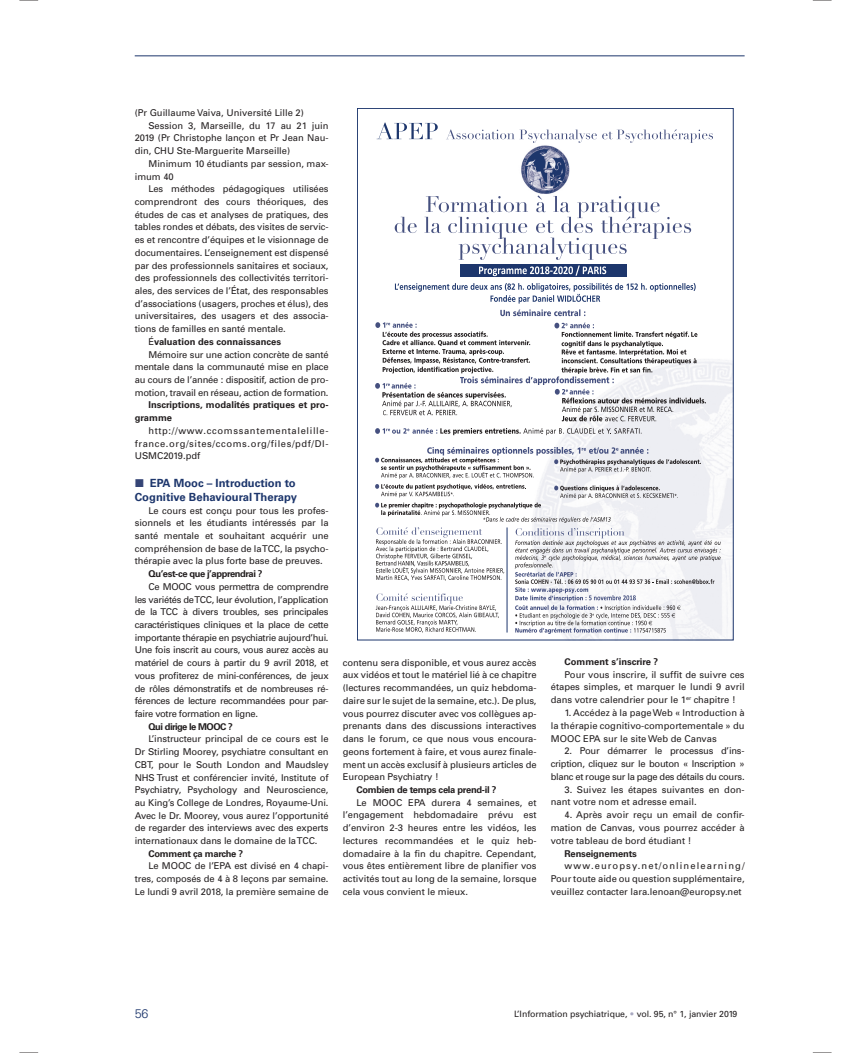
<style>
.page{position:relative;width:851px;height:1053px;background:#fff}
.page>*{position:absolute;margin:0;border:0;box-sizing:border-box;transform-origin:0 0}
.t1{font:300 12.5px "Univers";color:#1d366c}
.t2{font:700 11.25px/13.8px "Univers LT Std";color:#1d366c}
.t3{font:9.38px/12.8px "Univers";letter-spacing:-.01em;color:#231f20;text-align:justify}
.t4{font:700 9.38px/12.8px "Univers LT Std";color:#231f20}
.t5{font:700 9.38px "Univers LT Std";letter-spacing:-.02em;color:#231f20}
.t6{font:700 9.38px "Univers LT Std";letter-spacing:-.04em;color:#231f20}
.t7{font:700 9.38px "Univers LT Std";letter-spacing:-.05em;color:#231f20}
.t8{font:8.75px "Univers";letter-spacing:-.005em;color:#231f20}
.s1{font-family:"Univers";font-weight:400}
.s2{font-family:"Mathematical Pi Six";font-weight:400;color:#354576}
.s3{color:#a9a9c1}
</style>
<div class="page">
<hr style="left:135px;top:55px;width:609px;height:1px;background:#1d366c">
<img style="left:376px;top:125px;width:355px;height:513px">
<img style="left:478px;top:125px;width:232px;height:128px">
<svg style="left:395px;top:283px;width:300px;height:20px"></svg>
<svg style="left:376px;top:122px;width:61px;height:17px"></svg>
<svg style="left:446px;top:129px;width:266px;height:14px"></svg>
<svg style="left:394px;top:217px;width:22px;height:16px"></svg>
<svg style="left:424px;top:195px;width:267px;height:81px"></svg>
<svg style="left:500px;top:309px;width:85px;height:7px"></svg>
<svg style="left:375px;top:428px;width:266px;height:7px"></svg>
<svg style="left:375px;top:322px;width:330px;height:99px"></svg>
<svg style="left:375px;top:447px;width:325px;height:31px"></svg>
<svg style="left:375px;top:484px;width:345px;height:150px"></svg>
<hr style="left:506px;top:527px;width:1px;height:105px;background:#1d366c">
<svg style="left:19px;top:0;width:19px;height:1px"></svg>
<svg style="left:812px;top:0;width:19px;height:1px"></svg>
<svg style="left:19px;top:1052px;width:19px;height:1px"></svg>
<svg style="left:812px;top:1052px;width:19px;height:1px"></svg>
<p class="t3" style="left:135px;top:107px;width:171px">(Pr Guillaume Vaiva, Université Lille 2)</p>
<p class="t3" style="left:148px;top:120px;width:181px">Session 3, Marseille, du 17 au 21 juin</p>
<p class="t3" style="left:135px;top:133px;width:195px">2019 (Pr Christophe lançon et Pr Jean Nau-</p>
<p class="t3" style="left:135px;top:145px;width:157px">din, CHU Ste-Marguerite Marseille)</p>
<p class="t3" style="left:148px;top:158px;width:181px">Minimum 10 étudiants par session, max-</p>
<p class="t3" style="left:135px;top:171px;width:41px">imum 40</p>
<p class="t3" style="left:148px;top:183px;width:181px">Les méthodes pédagogiques utilisées</p>
<p class="t3" style="left:135px;top:196px;width:195px">comprendront des cours théoriques, des</p>
<p class="t3" style="left:135px;top:209px;width:195px">études de cas et analyses de pratiques, des</p>
<p class="t3" style="left:135px;top:221px;width:195px">tables rondes et débats, des visites de servic-</p>
<p class="t3" style="left:135px;top:234px;width:195px">es et rencontre d’équipes et le visionnage de</p>
<p class="t3" style="left:135px;top:247px;width:195px">documentaires. L’enseignement est dispensé</p>
<p class="t3" style="left:135px;top:260px;width:195px">par des professionnels sanitaires et sociaux,</p>
<p class="t3" style="left:135px;top:272px;width:195px">des professionnels des collectivités territori-</p>
<p class="t3" style="left:135px;top:285px;width:195px">ales, des services de l’État, des responsables</p>
<p class="t3" style="left:135px;top:298px;width:195px">d’associations (usagers, proches et élus), des</p>
<p class="t3" style="left:135px;top:310px;width:195px">universitaires, des usagers et des associa-</p>
<p class="t3" style="left:135px;top:323px;width:153px">tions de familles en santé mentale.</p>
<p class="t4" style="left:148px;top:336px;width:134px"><span class="s1">É</span>valuation des connaissances</p>
<p class="t3" style="left:135px;top:348px;width:195px;text-indent:14px">Mémoire sur une action concrète de santé mentale dans la communauté mise en place au cours de l’année : dispositif, action de pro&shy;motion, travail en réseau, action de formation.</p>
<p class="t4" style="left:135px;top:399px;width:195px;text-indent:14px">Inscriptions, modalités pratiques et pro&shy;gramme</p>
<p class="t3" style="left:135px;top:425px;width:195px;text-indent:14px">http://www.ccomssantementalelille&shy;france.org/sites/ccoms.org/files/pdf/DI-USMC2019.pdf</p>
<p class="t2" style="left:135px;top:477px;width:164px"><span class="s2">-</span> EPA Mooc – Introduction to<br>Cognitive Behavioural Therapy</p>
<p class="t3" style="left:135px;top:504px;width:195px;text-indent:14px">Le cours est conçu pour tous les profes&shy;sionnels et les étudiants intéressés par la santé mentale et souhaitant acquérir une compréhension de base de la TCC, la psycho&shy;thérapie avec la plus forte base de preuves.</p>
<p class="t6" style="left:148px;top:570px;width:115px">Qu’est-ce que j’apprendrai ?</p>
<p class="t3" style="left:135px;top:581px;width:195px;text-indent:14px">Ce MOOC vous permettra de comprendre les variétés de TCC, leur évolution, l’application de la TCC à divers troubles, ses principales caractéristiques cliniques et la place de cette importante thérapie en psychiatrie aujourd’hui.<br>Une fois inscrit au cours, vous aurez accès au matériel de cours à partir du 9 avril 2018, et vous profiterez de mini-conférences, de jeux de rôles démonstratifs et de nombreuses ré&shy;férences de lecture recommandées pour par&shy;faire votre formation en ligne.</p>
<p class="t7" style="left:148px;top:722px;width:86px">Qui dirige le MOOC ?</p>
<p class="t3" style="left:135px;top:733px;width:195px;text-indent:14px">L’instructeur principal de ce cours est le Dr Stirling Moorey, psychiatre consultant en CBT, pour le South London and Maudsley NHS Trust et conférencier invité, Institute of Psychiatry, Psychology and Neuroscience, au King’s College de Londres, Royaume-Uni.<br>Avec le Dr. Moorey, vous aurez l’opportunité de regarder des interviews avec des experts internationaux dans le domaine de la TCC.</p>
<p class="t5" style="left:148px;top:849px;width:96px">Comment ça marche ?</p>
<p class="t3" style="left:135px;top:860px;width:195px;text-indent:14px">Le MOOC de l’EPA est divisé en 4 chapi&shy;tres, composés de 4 à 8 leçons par semaine.<br>Le lundi 9 avril 2018, la première semaine de</p>
<p class="t3" style="left:343px;top:656px;width:195px">contenu sera disponible, et vous aurez accès aux vidéos et tout le matériel lié à ce chapitre (lectures recommandées, un quiz hebdoma&shy;daire sur le sujet de la semaine, etc.). De plus, vous pourrez discuter avec vos collègues ap&shy;prenants dans des discussions interactives dans le forum, ce que nous vous encoura&shy;geons fortement à faire, et vous aurez finale&shy;ment un accès exclusif à plusieurs articles de European Psychiatry !</p>
<p class="t5" style="left:356px;top:785px;width:141px">Combien de temps cela prend-il ?</p>
<p class="t3" style="left:343px;top:796px;width:195px;text-indent:14px">Le MOOC EPA durera 4 semaines, et l’engagement hebdomadaire prévu est d’environ 2-3 heures entre les vidéos, les lectures recommandées et le quiz heb&shy;domadaire à la fin du chapitre. Cependant, vous êtes entièrement libre de planifier vos activités tout au long de la semaine, lorsque cela vous convient le mieux.</p>
<p class="t4" style="left:564px;top:655px;width:95px">Comment s’inscrire ?</p>
<p class="t3" style="left:550px;top:668px;width:195px;text-indent:14px">Pour vous inscrire, il suffit de suivre ces étapes simples, et marquer le lundi 9 avril dans votre calendrier pour le 1<sup>er</sup> chapitre !</p>
<p class="t3" style="left:550px;top:707px;width:195px;text-indent:14px">1. Accédez à la page Web « Introduction à la thérapie cognitivo-comportementale » du MOOC EPA sur le site Web de Canvas</p>
<p class="t3" style="left:550px;top:745px;width:195px;text-indent:14px">2. Pour démarrer le processus d’ins&shy;cription, cliquez sur le bouton « Inscription » blanc et rouge sur la page des détails du cours.</p>
<p class="t3" style="left:550px;top:783px;width:195px;text-indent:14px">3. Suivez les étapes suivantes en don&shy;nant votre nom et adresse email.</p>
<p class="t3" style="left:550px;top:809px;width:195px;text-indent:14px">4. Après avoir reçu un email de confir&shy;mation de Canvas, vous pourrez accéder à votre tableau de bord étudiant !</p>
<p class="t5" style="left:564px;top:849px;width:74px">Renseignements</p>
<p class="t3" style="left:550px;top:860px;width:195px;text-indent:14px">www.europsy.net/onlinelearning/ Pour toute aide ou question supplémentaire, veuillez contacter lara.lenoan@europsy.net</p>
<h1 class="t1" style="left:135px;top:1008px;width:15px">56</h1>
<p class="t8" style="left:514px;top:1010px;width:225px">L’Information psychiatrique, <span class="s3">•</span> vol. 95, n° 1, janvier 2019</p>
</div>
